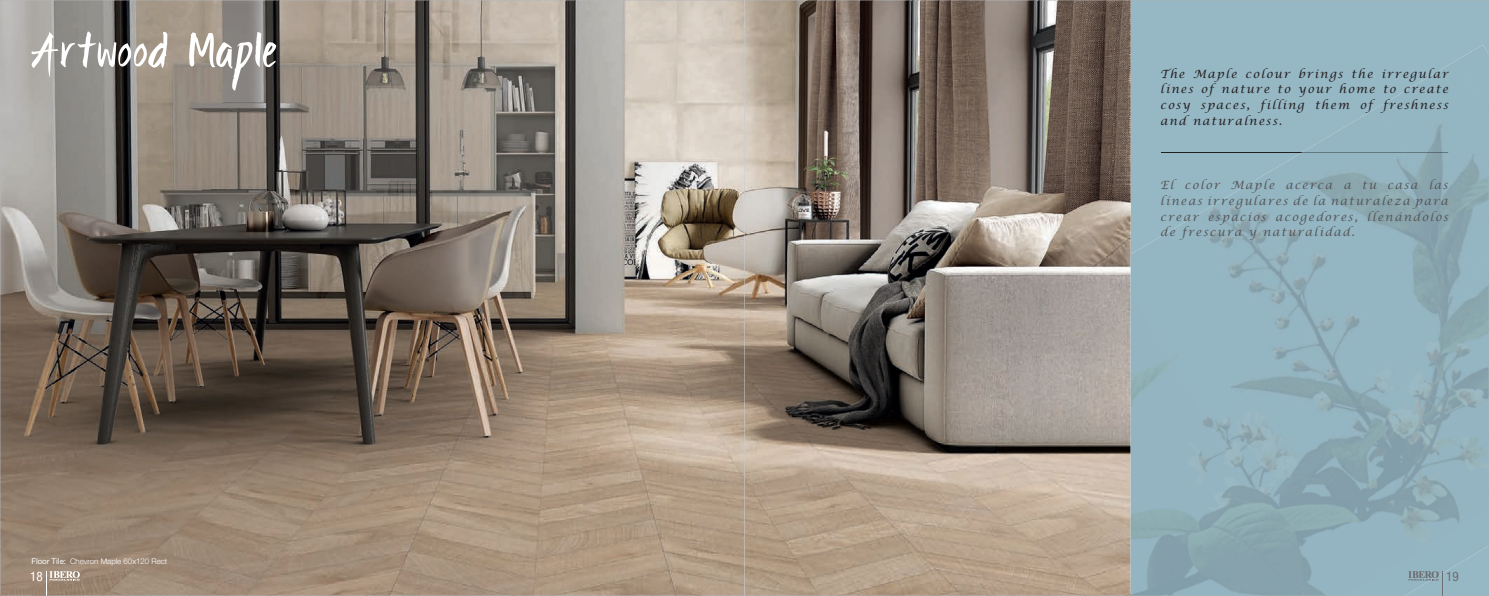
<style>
.page{position:relative;width:1489px;height:596px;background:#fff}
.page>*{position:absolute;margin:0;border:0;box-sizing:border-box;transform-origin:0 0}
.t1{font:condensed 13.12px "Helvetica Neue LT Std";color:#fff}
.t2{font:condensed 13.12px "Helvetica Neue LT Std";color:#6c6d70}
.t3{font:italic 11.38px/15.8px "Lucida Calligraphy";letter-spacing:.12em;color:#57585a;text-align:justify}
.t4{font:italic 11.38px/15.8px "Lucida Calligraphy";letter-spacing:.12em;color:#231f20;text-align:justify}
.t5{font:300 7.88px "Helvetica Neue LT Std";color:#fff}
.s1{font-weight:400}
</style>
<div class="page">
<img style="left:32px;top:31px;width:1098px;height:563px">
<svg style="left:32px;top:32px;width:244px;height:59px;background:#a19c96"></svg>
<svg style="left:1130px;top:0;width:358px;height:595px;background:#92b1bd"></svg>
<img style="left:0;top:0;width:1130px;height:31px">
<img style="left:0;top:31px;width:32px;height:564px">
<img style="left:1487px;top:53px;width:1px;height:54px">
<img style="left:1487px;top:107px;width:1px;height:55px">
<img style="left:1487px;top:162px;width:1px;height:54px">
<img style="left:1487px;top:216px;width:1px;height:55px">
<img style="left:1487px;top:271px;width:1px;height:55px">
<img style="left:1487px;top:326px;width:1px;height:55px">
<img style="left:1487px;top:381px;width:1px;height:54px">
<img style="left:1487px;top:435px;width:1px;height:55px">
<img style="left:1487px;top:490px;width:1px;height:55px">
<img style="left:81px;top:594px;width:1323px;height:1px">
<svg style="left:1404px;top:570px;width:39px;height:25px"></svg>
<svg style="left:31px;top:570px;width:50px;height:25px"></svg>
<img style="left:744px;top:1px;width:1px;height:593px">
<p class="t4" style="left:1160px;top:66px;width:289px">The Maple colour brings the irregular lines of nature to your home to create cosy spaces, filling them of freshness and naturalness.</p>
<p class="t5" style="left:32px;top:556px;width:137px"><span class="s1">Floor Tile:</span> Chevron Maple 60x120 Rect</p>
<p class="t3" style="left:1160px;top:177px;width:289px">El color Maple acerca a tu casa las líneas irregulares de la naturaleza para crear espacios acogedores, llenándolos de frescura y naturalidad.</p>
<p class="t1" style="left:30px;top:568px;width:14px">18</p>
<p class="t2" style="left:1445px;top:568px;width:14px">19</p>
</div>
